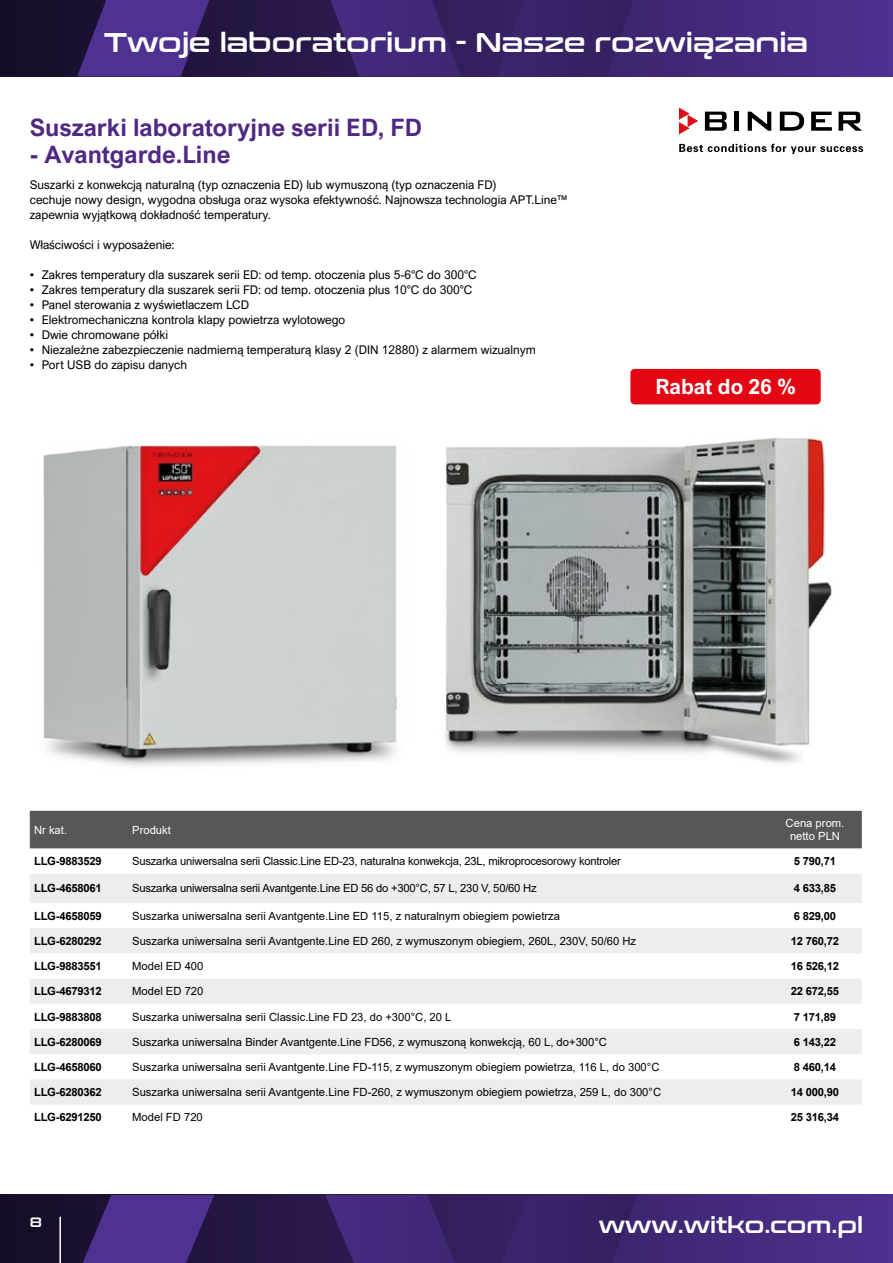
<style>
.page{position:relative;width:893px;height:1263px;background:#fff}
.page>*{position:absolute;margin:0;border:0;box-sizing:border-box;transform-origin:0 0}
.t1{font:27px "Conthrax Sb";color:#fff}
.t2{font:700 24px "Arial Nova";color:#4f2983}
.t3{font:22.65px "Conthrax Sb";color:#fff}
.t4{font:700 21px "Arial Nova";color:#fff}
.t5{font:13.5px "Conthrax Sb";color:#fff}
.t6{font:12px/15px "Arial Nova";color:#000}
.t7{font:11.25px "Arial";color:#000}
.t8{font:700 11.25px "Arial";letter-spacing:-.02em;color:#000}
.t9{font:11.25px "Arial";letter-spacing:-.02em;color:#000}
.t10{font:11.25px/13.5px "Arial";color:#fff;text-align:center}
</style>
<div class="page">
<div style="left:630px;top:369px;width:191px;height:35px;background:#e30613;border-radius:4px"></div>
<svg style="left:679px;top:144px;width:184px;height:10px"></svg>
<svg style="left:705px;top:112px;width:22px;height:19px"></svg>
<hr style="left:735px;top:112px;width:4px;height:19px;background:#000">
<svg style="left:748px;top:112px;width:23px;height:19px"></svg>
<svg style="left:780px;top:112px;width:24px;height:19px"></svg>
<svg style="left:811px;top:112px;width:21px;height:19px"></svg>
<svg style="left:839px;top:112px;width:23px;height:19px"></svg>
<svg style="left:679px;top:108px;width:19px;height:26px"></svg>
<img style="left:43px;top:437px;width:789px;height:330px">
<div style="left:30px;top:811px;width:832px;height:37px;background:#575756"></div>
<svg style="left:30px;top:874px;width:832px;height:231px;fill:#ededed"></svg>
<svg style="left:0;top:0;width:893px;height:77px;background:#3b246c"></svg>
<svg style="left:77px;top:0;width:561px;height:77px;background:#382266"></svg>
<svg style="left:0;top:1195px;width:893px;height:68px;background:#3b246c"></svg>
<svg style="left:77px;top:1195px;width:561px;height:68px;background:#382266"></svg>
<hr style="left:59px;top:1217px;width:2px;height:46px;background:#fff">
<h1 class="t1" style="left:104px;top:22px;width:706px">Twoje laboratorium - Nasze rozwiązania</h1>
<h2 class="t2" style="left:30px;top:113px;width:394px">Suszarki laboratoryjne serii ED, FD</h2>
<h2 class="t2" style="left:30px;top:140px;width:202px">- Avantgarde.Line</h2>
<p class="t6" style="left:30px;top:177px;width:539px">Suszarki z konwekcją naturalną (typ oznaczenia ED) lub wymuszoną (typ oznaczenia FD)<br>cechuje nowy design, wygodna obsługa oraz wysoka efektywność. Najnowsza technologia APT.Line™ zapewnia wyjątkową dokładność temperatury.</p>
<p class="t6" style="left:30px;top:237px;width:146px">Właściwości i wyposażenie:</p>
<p class="t6" style="left:30px;top:267px;width:448px">• Zakres temperatury dla suszarek serii ED: od temp. otoczenia plus 5-6°C do 300°C</p>
<p class="t6" style="left:30px;top:282px;width:444px">• Zakres temperatury dla suszarek serii FD: od temp. otoczenia plus 10°C do 300°C</p>
<p class="t6" style="left:30px;top:297px;width:221px">• Panel sterowania z wyświetlaczem LCD</p>
<p class="t6" style="left:30px;top:312px;width:317px">• Elektromechaniczna kontrola klapy powietrza wylotowego</p>
<p class="t6" style="left:30px;top:327px;width:140px">• Dwie chromowane półki</p>
<p class="t6" style="left:30px;top:342px;width:508px">• Niezależne zabezpieczenie nadmierną temperaturą klasy 2 (DIN 12880) z alarmem wizualnym</p>
<p class="t6" style="left:30px;top:357px;width:159px">• Port USB do zapisu danych</p>
<h3 class="t4" style="left:655px;top:375px;width:142px">Rabat do 26 %</h3>
<p class="t10" style="left:34px;top:823px;width:35px">Nr kat.</p>
<p class="t10" style="left:132px;top:823px;width:40px">Produkt</p>
<p class="t10" style="left:786px;top:816px;width:60px">Cena prom. netto PLN</p>
<p class="t8" style="left:34px;top:853px;width:69px">LLG-9883529</p>
<p class="t9" style="left:132px;top:853px;width:490px">Suszarka uniwersalna serii Classic.Line ED-23, naturalna konwekcja, 23L, mikroprocesorowy kontroler</p>
<p class="t8" style="left:794px;top:853px;width:44px">5 790,71</p>
<p class="t8" style="left:34px;top:880px;width:69px">LLG-4658061</p>
<p class="t9" style="left:132px;top:881px;width:406px">Suszarka uniwersalna serii Avantgente.Line ED 56 do +300°C, 57 L, 230 V, 50/60 Hz</p>
<p class="t8" style="left:794px;top:880px;width:44px">4 633,85</p>
<p class="t8" style="left:34px;top:908px;width:69px">LLG-4658059</p>
<p class="t7" style="left:132px;top:908px;width:429px">Suszarka uniwersalna serii Avantgente.Line ED 115, z naturalnym obiegiem powietrza</p>
<p class="t8" style="left:794px;top:908px;width:44px">6 829,00</p>
<p class="t8" style="left:34px;top:933px;width:69px">LLG-6280292</p>
<p class="t7" style="left:132px;top:933px;width:506px">Suszarka uniwersalna serii Avantgente.Line ED 260, z wymuszonym obiegiem, 260L, 230V, 50/60 Hz</p>
<p class="t8" style="left:791px;top:933px;width:50px">12 760,72</p>
<p class="t8" style="left:34px;top:958px;width:69px">LLG-9883551</p>
<p class="t7" style="left:132px;top:958px;width:73px">Model ED 400</p>
<p class="t8" style="left:791px;top:958px;width:50px">16 526,12</p>
<p class="t8" style="left:34px;top:983px;width:69px">LLG-4679312</p>
<p class="t7" style="left:132px;top:984px;width:73px">Model ED 720</p>
<p class="t8" style="left:791px;top:983px;width:50px">22 672,55</p>
<p class="t8" style="left:34px;top:1009px;width:69px">LLG-9883808</p>
<p class="t7" style="left:132px;top:1009px;width:321px">Suszarka uniwersalna serii Classic.Line FD 23, do +300°C, 20 L</p>
<p class="t8" style="left:794px;top:1009px;width:44px">7 171,89</p>
<p class="t8" style="left:34px;top:1034px;width:69px">LLG-6280069</p>
<p class="t7" style="left:132px;top:1034px;width:476px">Suszarka uniwersalna Binder Avantgente.Line FD56, z wymuszoną konwekcją, 60 L, do+300°C</p>
<p class="t8" style="left:794px;top:1034px;width:44px">6 143,22</p>
<p class="t8" style="left:34px;top:1059px;width:69px">LLG-4658060</p>
<p class="t7" style="left:132px;top:1059px;width:529px">Suszarka uniwersalna serii Avantgente.Line FD-115, z wymuszonym obiegiem powietrza, 116 L, do 300°C</p>
<p class="t8" style="left:794px;top:1059px;width:44px">8 460,14</p>
<p class="t8" style="left:34px;top:1084px;width:69px">LLG-6280362</p>
<p class="t7" style="left:132px;top:1084px;width:530px">Suszarka uniwersalna serii Avantgente.Line FD-260, z wymuszonym obiegiem powietrza, 259 L, do 300°C</p>
<p class="t8" style="left:791px;top:1084px;width:50px">14 000,90</p>
<p class="t8" style="left:34px;top:1109px;width:69px">LLG-6291250</p>
<p class="t7" style="left:132px;top:1110px;width:72px">Model FD 720</p>
<p class="t8" style="left:791px;top:1109px;width:50px">25 316,34</p>
<p class="t5" style="left:30px;top:1211px;width:14px">8</p>
<h3 class="t3" style="left:599px;top:1208px;width:266px">www.witko.com.pl</h3>
</div>
